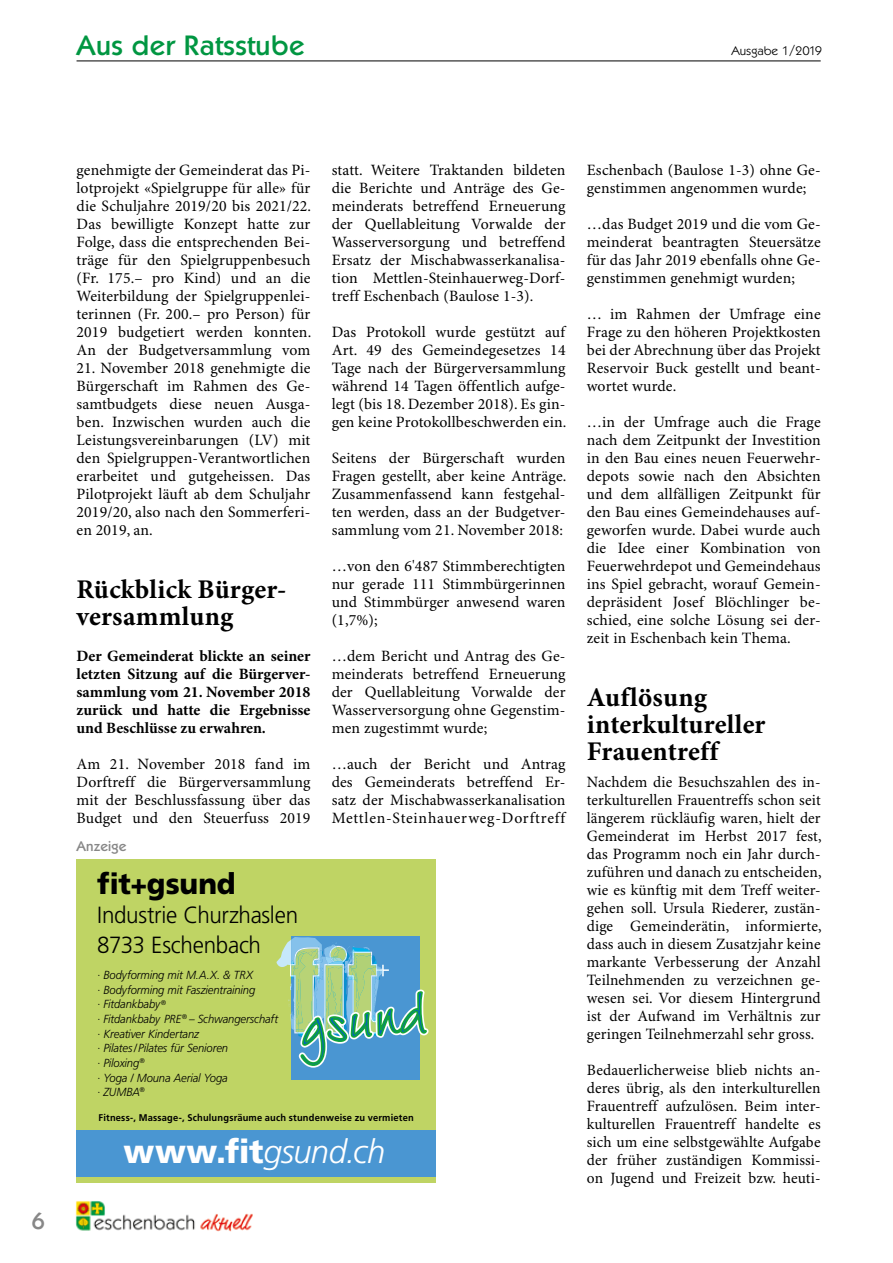
<style>
.page{position:relative;width:893px;height:1263px;background:#fff}
.page>*{position:absolute;margin:0;border:0;box-sizing:border-box;transform-origin:0 0}
.t1{font:italic 300 33.15px "Frutiger LT Std";letter-spacing:-.02em;color:#fff}
.t2{font:900 29.25px "Frutiger LT Std";color:#000;scale:.96 1}
.t3{font:700 27px/27px "Minion Pro";letter-spacing:.005em;color:#000}
.t4{font:500 27px "Koblenz TS";letter-spacing:.02em;color:#009641}
.t5{font:300 23.4px/29.2px "Frutiger LT Std";letter-spacing:-.015em;color:#000;scale:.96 1}
.t6{font:500 22.5px "Koblenz TS";color:#878787}
.t7{font:15.75px/18px "Minion Pro";letter-spacing:.01em;color:#000;text-align:justify}
.t8{font:700 15.75px/18px "Minion Pro";color:#000;text-align:justify}
.t9{font:500 13.5px "Koblenz TS";letter-spacing:.01em;color:#878787}
.t10{font:300 12px "Koblenz TS";color:#000}
.t11{font:italic 300 11.7px/14.7px "Frutiger LT Std";letter-spacing:-.01em;color:#000;scale:.96 1}
.t12{font:700 9.75px "Frutiger LT Std";letter-spacing:.02em;color:#000;scale:.96 1}
.s1{font-weight:900;font-style:normal}
</style>
<div class="page">
<hr style="left:77px;top:61px;width:744px;height:1px;background:#000">
<img style="left:75px;top:1201px;width:178px;height:31px">
<div style="left:77px;top:860px;width:359px;height:323px;background:#bfd464"></div>
<div style="left:77px;top:1130px;width:359px;height:47px;background:#4a96d2"></div>
<div style="left:291px;top:936px;width:128px;height:144px;background:#4a96d2"></div>
<svg style="left:276px;top:937px;width:152px;height:131px"></svg>
<h3 class="t4" style="left:77px;top:29px;width:230px">Aus der Ratsstube</h3>
<p class="t10" style="left:731px;top:43px;width:92px">Ausgabe 1/2019</p>
<h3 class="t6" style="left:31px;top:1207px;width:15px">6</h3>
<p class="t7" style="left:77px;top:162px;width:236px">genehmigte der Gemeinderat das Pi&shy;lotprojekt «Spielgruppe für alle» für die Schuljahre 2019/20 bis 2021/22.<br>Das bewilligte Konzept hatte zur Folge, dass die entsprechenden Bei&shy;träge für den Spielgruppenbesuch (Fr. 175.– pro Kind) und an die Weiterbildung der Spielgruppenlei&shy;terinnen (Fr. 200.– pro Person) für 2019 budgetiert werden konnten.<br>An der Budgetversammlung vom</p>
<p class="t7" style="left:77px;top:360px;width:235px">21. November 2018 genehmigte die Bürgerschaft im Rahmen des Ge&shy;samtbudgets diese neuen Ausga&shy;ben. Inzwischen wurden auch die Leistungsvereinbarungen (LV) mit den Spielgruppen-Verantwortlichen erarbeitet und gutgeheissen. Das Pilotprojekt läuft ab dem Schuljahr 2019/20, also nach den Sommerferi&shy;en 2019, an.</p>
<h3 class="t3" style="left:77px;top:577px;width:211px">Rückblick Bürger&shy;versammlung</h3>
<p class="t8" style="left:77px;top:648px;width:235px">Der Gemeinderat blickte an seiner letzten Sitzung auf die Bürgerver&shy;sammlung vom 21. November 2018 zurück und hatte die Ergebnisse und Beschlüsse zu erwahren.</p>
<p class="t7" style="left:77px;top:756px;width:235px">Am 21. November 2018 fand im Dorftreff die Bürgerversammlung mit der Beschlussfassung über das Budget und den Steuerfuss 2019</p>
<p class="t9" style="left:77px;top:838px;width:51px">Anzeige</p>
<h2 class="t2" style="left:97px;top:866px;width:146px">fit+gsund</h2>
<h3 class="t5" style="left:97px;top:901px;width:211px">Industrie Churzhaslen<br>8733 Eschenbach</h3>
<p class="t11" style="left:97px;top:968px;width:190px">· Bodyforming mit M.A.X. &amp; TRX<br>· Bodyforming mit Faszientraining<br>· Fitdankbaby<sup>®<br></sup>· Fitdankbaby PRE<sup>®</sup> – Schwangerschaft · Kreativer Kindertanz<br>· Pilates/Pilates für Senioren<br>· Piloxing<sup>®<br></sup>· Yoga / Mouna Aerial Yoga<br>· ZUMBA<sup>®</sup></p>
<p class="t7" style="left:332px;top:162px;width:235px">statt. Weitere Traktanden bildeten die Berichte und Anträge des Ge&shy;meinderats betreffend Erneuerung der Quellableitung Vorwalde der Wasserversorgung und betreffend Ersatz der Mischabwasserkanalisa&shy;tion Mettlen-Steinhauerweg-Dorf&shy;treff Eschenbach (Baulose 1-3).</p>
<p class="t7" style="left:332px;top:324px;width:236px">Das Protokoll wurde gestützt auf Art. 49 des Gemeindegesetzes 14<br>Tage nach der Bürgerversammlung während 14 Tagen öffentlich aufge&shy;legt (bis 18. Dezember 2018). Es gin&shy;gen keine Protokollbeschwerden ein.</p>
<p class="t7" style="left:332px;top:450px;width:236px">Seitens der Bürgerschaft wurden Fragen gestellt, aber keine Anträge.<br>Zusammenfassend kann festgehal&shy;ten werden, dass an der Budgetver&shy;sammlung vom 21. November 2018:</p>
<p class="t7" style="left:332px;top:558px;width:235px">…von den 6'487 Stimmberechtigten nur gerade 111 Stimmbürgerinnen und Stimmbürger anwesend waren (1,7%);</p>
<p class="t7" style="left:332px;top:648px;width:235px">…dem Bericht und Antrag des Ge&shy;meinderats betreffend Erneuerung der Quellableitung Vorwalde der Wasserversorgung ohne Gegenstim&shy;men zugestimmt wurde;</p>
<p class="t7" style="left:332px;top:756px;width:235px">…auch der Bericht und Antrag des Gemeinderats betreffend Er&shy;satz der Mischabwasserkanalisation Mettlen-Steinhauerweg-Dorftreff</p>
<p class="t12" style="left:99px;top:1112px;width:330px">Fitness-, Massage-, Schulungsräume auch stundenweise zu vermieten</p>
<h1 class="t1" style="left:124px;top:1133px;width:263px"><span class="s1">www.fit</span>gsund.ch</h1>
<p class="t7" style="left:587px;top:162px;width:235px">Eschenbach (Baulose 1-3) ohne Ge&shy;genstimmen angenommen wurde;</p>
<p class="t7" style="left:587px;top:216px;width:235px">…das Budget 2019 und die vom Ge&shy;meinderat beantragten Steuersätze für das Jahr 2019 ebenfalls ohne Ge&shy;genstimmen genehmigt wurden;</p>
<p class="t7" style="left:587px;top:306px;width:235px">… im Rahmen der Umfrage eine Frage zu den höheren Projektkosten bei der Abrechnung über das Projekt Reservoir Buck gestellt und beant&shy;wortet wurde.</p>
<p class="t7" style="left:587px;top:414px;width:235px">…in der Umfrage auch die Frage nach dem Zeitpunkt der Investition in den Bau eines neuen Feuerwehr&shy;depots sowie nach den Absichten und dem allfälligen Zeitpunkt für den Bau eines Gemeindehauses auf&shy;geworfen wurde. Dabei wurde auch die Idee einer Kombination von Feuerwehrdepot und Gemeindehaus ins Spiel gebracht, worauf Gemein&shy;depräsident Josef Blöchlinger be&shy;schied, eine solche Lösung sei der&shy;zeit in Eschenbach kein Thema.</p>
<h3 class="t3" style="left:587px;top:685px;width:180px">Auflösung interkultureller<br>Frauentreff</h3>
<p class="t7" style="left:587px;top:774px;width:236px">Nachdem die Besuchszahlen des in&shy;terkulturellen Frauentreffs schon seit längerem rückläufig waren, hielt der Gemeinderat im Herbst 2017 fest, das Programm noch ein Jahr durch&shy;zuführen und danach zu entscheiden, wie es künftig mit dem Treff weiter&shy;gehen soll. Ursula Riederer, zustän&shy;dige Gemeinderätin, informierte, dass auch in diesem Zusatzjahr keine markante Verbesserung der Anzahl Teilnehmenden zu verzeichnen ge&shy;wesen sei. Vor diesem Hintergrund ist der Aufwand im Verhältnis zur geringen Teilnehmerzahl sehr gross.</p>
<p class="t7" style="left:587px;top:1062px;width:235px">Bedauerlicherweise blieb nichts an&shy;deres übrig, als den interkulturellen Frauentreff aufzulösen. Beim inter&shy;kulturellen Frauentreff handelte es sich um eine selbstgewählte Aufgabe der früher zuständigen Kommissi&shy;on Jugend und Freizeit bzw. heuti-</p>
</div>
